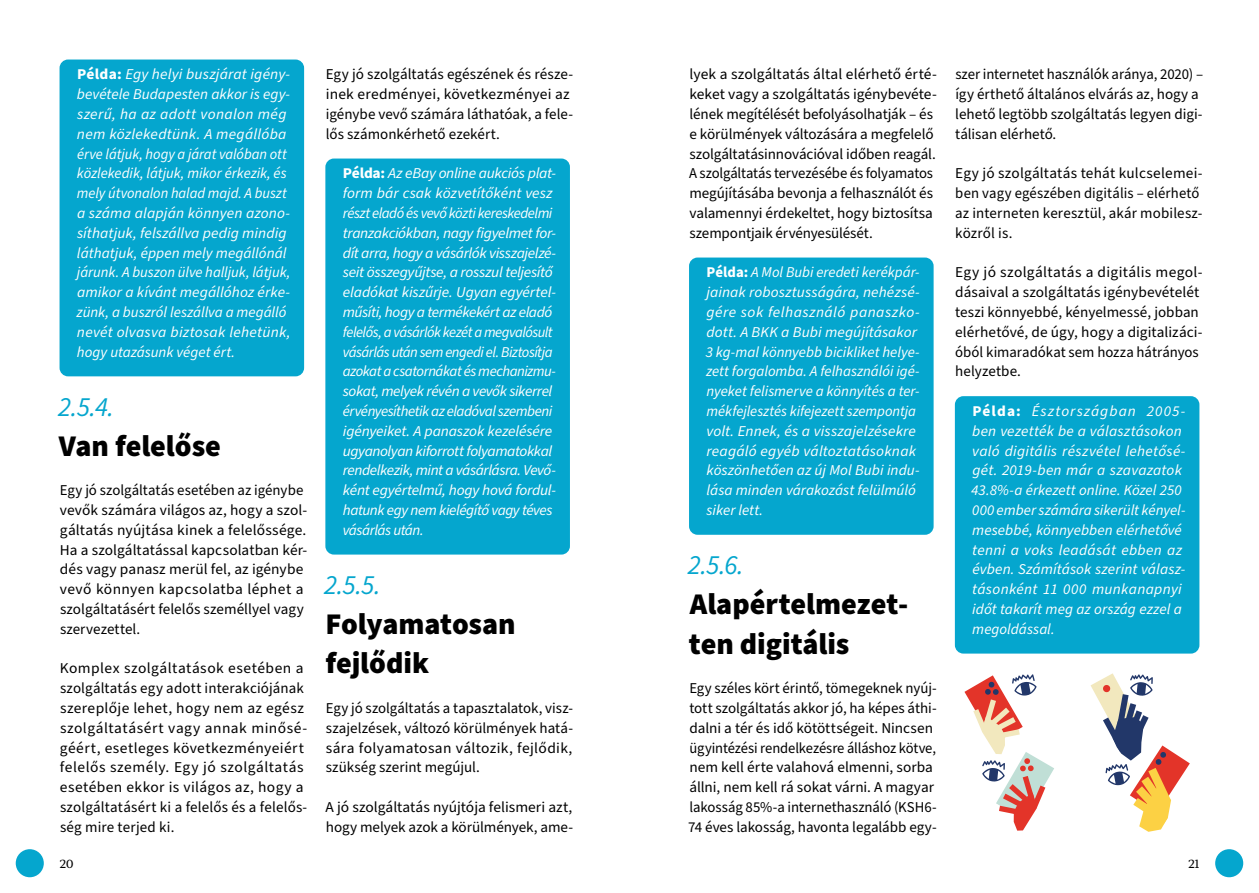
<style>
.page{position:relative;width:1259px;height:893px;background:#fff}
.page>*{position:absolute;margin:0;border:0;box-sizing:border-box;transform-origin:0 0}
.t1{font:900 30px/39.6px "Source Sans Pro";letter-spacing:-.005em;color:#000}
.t2{font:italic 27px "Source Sans Pro";color:#05a6ce}
.t3{font:15px/19.8px "Source Sans Pro";letter-spacing:.005em;color:#000}
.t4{font:italic 15px/19.8px "Source Sans Pro";color:#fff}
.t5{font:italic 15px/19.8px "Source Sans Pro";letter-spacing:-.025em;color:#fff}
.t6{font:15px/19.8px "Source Sans Pro";letter-spacing:.025em;color:#000}
.t7{font:12px "Tabac G3";color:#000}
.s1{font-weight:700;font-style:normal}
</style>
<div class="page">
<div style="left:60px;top:60px;width:244px;height:316px;background:#05a6ce;border-radius:9px"></div>
<div style="left:689px;top:258px;width:244px;height:277px;background:#05a6ce;border-radius:9px"></div>
<div style="left:955px;top:396px;width:244px;height:258px;background:#05a6ce;border-radius:9px"></div>
<div style="left:325px;top:159px;width:245px;height:396px;background:#05a6ce;border-radius:9px"></div>
<div style="left:1215px;top:849px;width:28px;height:28px;background:#05a6ce;border-radius:50%"></div>
<div style="left:16px;top:849px;width:28px;height:28px;background:#05a6ce;border-radius:50%"></div>
<svg style="left:1090px;top:673px;width:99px;height:159px"></svg>
<svg style="left:964px;top:674px;width:90px;height:157px"></svg>
<p class="t4" style="left:77px;top:65px;width:215px"><span class="s1">Példa:</span> Egy helyi buszjárat igény&shy;bevétele Budapesten akkor is egy&shy;szerű, ha az adott vonalon még nem közlekedtünk. A megállóba érve látjuk, hogy a járat valóban ott közlekedik, látjuk, mikor érkezik, és mely útvonalon halad majd. A buszt a száma alapján könnyen azono&shy;síthatjuk, felszállva pedig mindig láthatjuk, éppen mely megállónál járunk. A buszon ülve halljuk, látjuk, amikor a kívánt megállóhoz érke&shy;zünk, a buszról leszállva a megálló nevét olvasva biztosak lehetünk, hogy utazásunk véget ért.</p>
<h2 class="t2" style="left:58px;top:389px;width:57px">2.5.4.</h2>
<h1 class="t1" style="left:59px;top:426px;width:164px">Van felelőse</h1>
<p class="t3" style="left:60px;top:481px;width:249px">Egy jó szolgáltatás esetében az igénybe vevők számára világos az, hogy a szol&shy;gáltatás nyújtása kinek a felelőssége.<br>Ha a szolgáltatással kapcsolatban kér&shy;dés vagy panasz merül fel, az igénybe vevő könnyen kapcsolatba léphet a szolgáltatásért felelős személlyel vagy szervezettel.</p>
<p class="t6" style="left:60px;top:659px;width:249px">Komplex szolgáltatások esetében a szolgáltatás egy adott interakciójának szereplője lehet, hogy nem az egész szolgáltatásért vagy annak minősé&shy;géért, esetleges következményeiért felelős személy. Egy jó szolgáltatás esetében ekkor is világos az, hogy a szolgáltatásért ki a felelős és a felelős&shy;ség mire terjed ki.</p>
<p class="t3" style="left:326px;top:65px;width:249px">Egy jó szolgáltatás egészének és része&shy;inek eredményei, következményei az igénybe vevő számára láthatóak, a fele&shy;lős számonkérhető ezekért.</p>
<p class="t5" style="left:343px;top:164px;width:215px"><span class="s1">Példa:</span> Az eBay online aukciós plat&shy;form bár csak közvetítőként vesz részt eladó és vevő közti kereskedelmi tranzakciókban, nagy figyelmet for&shy;dít arra, hogy a vásárlók visszajelzé&shy;seit összegyűjtse, a rosszul teljesítő eladókat kiszűrje. Ugyan egyértel&shy;műsíti, hogy a termékekért az eladó felelős, a vásárlók kezét a megvalósult vásárlás után sem engedi el. Biztosítja azokat a csatornákat és mechanizmu&shy;sokat, melyek révén a vevők sikerrel érvényesíthetik az eladóval szembeni igényeiket. A panaszok kezelésére ugyanolyan kiforrott folyamatokkal rendelkezik, mint a vásárlásra. Vevő&shy;ként egyértelmű, hogy hová fordul&shy;hatunk egy nem kielégítő vagy téves vásárlás után.</p>
<h2 class="t2" style="left:324px;top:567px;width:58px">2.5.5.</h2>
<h1 class="t1" style="left:325px;top:605px;width:192px">Folyamatosan fejlődik</h1>
<p class="t3" style="left:326px;top:699px;width:249px;text-align:justify">Egy jó szolgáltatás a tapasztalatok, vis - szajelzések, változó körülmények hatá&shy;sára folyamatosan változik, fejlődik, szükség szerint megújul.</p>
<p class="t3" style="left:325px;top:798px;width:249px">A jó szolgáltatás nyújtója felismeri azt, hogy melyek azok a körülmények, ame-</p>
<p class="t3" style="left:689px;top:65px;width:249px">lyek a szolgáltatás által elérhető érté&shy;keket vagy a szolgáltatás igénybevéte&shy;lének megítélését befolyásolhatják – és e körülmények változására a megfelelő szolgáltatásinnovációval időben reagál.<br>A szolgáltatás tervezésébe és folyamatos megújításába bevonja a felhasználót és valamennyi érdekeltet, hogy biztosítsa szempontjaik érvényesülését.</p>
<p class="t4" style="left:706px;top:263px;width:215px"><span class="s1">Példa:</span> A Mol Bubi eredeti kerékpár&shy;jainak robosztusságára, nehézsé&shy;gére sok felhasználó panaszko&shy;dott. A BKK a Bubi megújításakor 3 kg-mal könnyebb bicikliket helye&shy;zett forgalomba. A felhasználói igé&shy;nyeket felismerve a könnyítés a ter&shy;mékfejlesztés kifejezett szempontja volt. Ennek, és a visszajelzésekre reagáló egyéb változtatásoknak köszönhetően az új Mol Bubi indu&shy;lása minden várakozást felülmúló siker lett.</p>
<h2 class="t2" style="left:688px;top:547px;width:57px">2.5.6.</h2>
<h1 class="t1" style="left:689px;top:585px;width:221px">Alapértelmezet&shy;ten digitális</h1>
<p class="t3" style="left:688px;top:679px;width:250px">Egy széles kört érintő, tömegeknek nyúj&shy;tott szolgáltatás akkor jó, ha képes áthi&shy;dalni a tér és idő kötöttségeit. Nincsen ügyintézési rendelkezésre álláshoz kötve, nem kell érte valahová elmenni, sorba állni, nem kell rá sokat várni. A magyar lakosság 85%-a internethasználó (KSH6- 74 éves lakosság, havonta legalább egy-</p>
<p class="t3" style="left:955px;top:65px;width:249px">szer internetet használók aránya, 2020) – így érthető általános elvárás az, hogy a lehető legtöbb szolgáltatás legyen digi&shy;tálisan elérhető.</p>
<p class="t3" style="left:955px;top:164px;width:249px">Egy jó szolgáltatás tehát kulcselemei&shy;ben vagy egészében digitális – elérhető az interneten keresztül, akár mobilesz&shy;közről is.</p>
<p class="t3" style="left:955px;top:263px;width:249px">Egy jó szolgáltatás a digitális megol&shy;dásaival a szolgáltatás igénybevételét teszi könnyebbé, kényelmessé, jobban elérhetővé, de úgy, hogy a digitalizáci&shy;óból kimaradókat sem hozza hátrányos helyzetbe.</p>
<p class="t4" style="left:971px;top:402px;width:216px"><span class="s1">Példa:</span> Észtországban 2005- ben vezették be a választásokon való digitális részvétel lehetősé&shy;gét. 2019-ben már a szavazatok<br>43.8%-a érkezett online. Közel 250<br>000 ember számára sikerült kényel&shy;mesebbé, könnyebben elérhetővé tenni a voks leadását ebben az évben. Számítások szerint válasz&shy;tásonként 11 000 munkanapnyi időt takarít meg az ország ezzel a megoldással.</p>
<p class="t7" style="left:60px;top:856px;width:16px">20</p>
<p class="t7" style="left:1188px;top:856px;width:13px">21</p>
</div>
